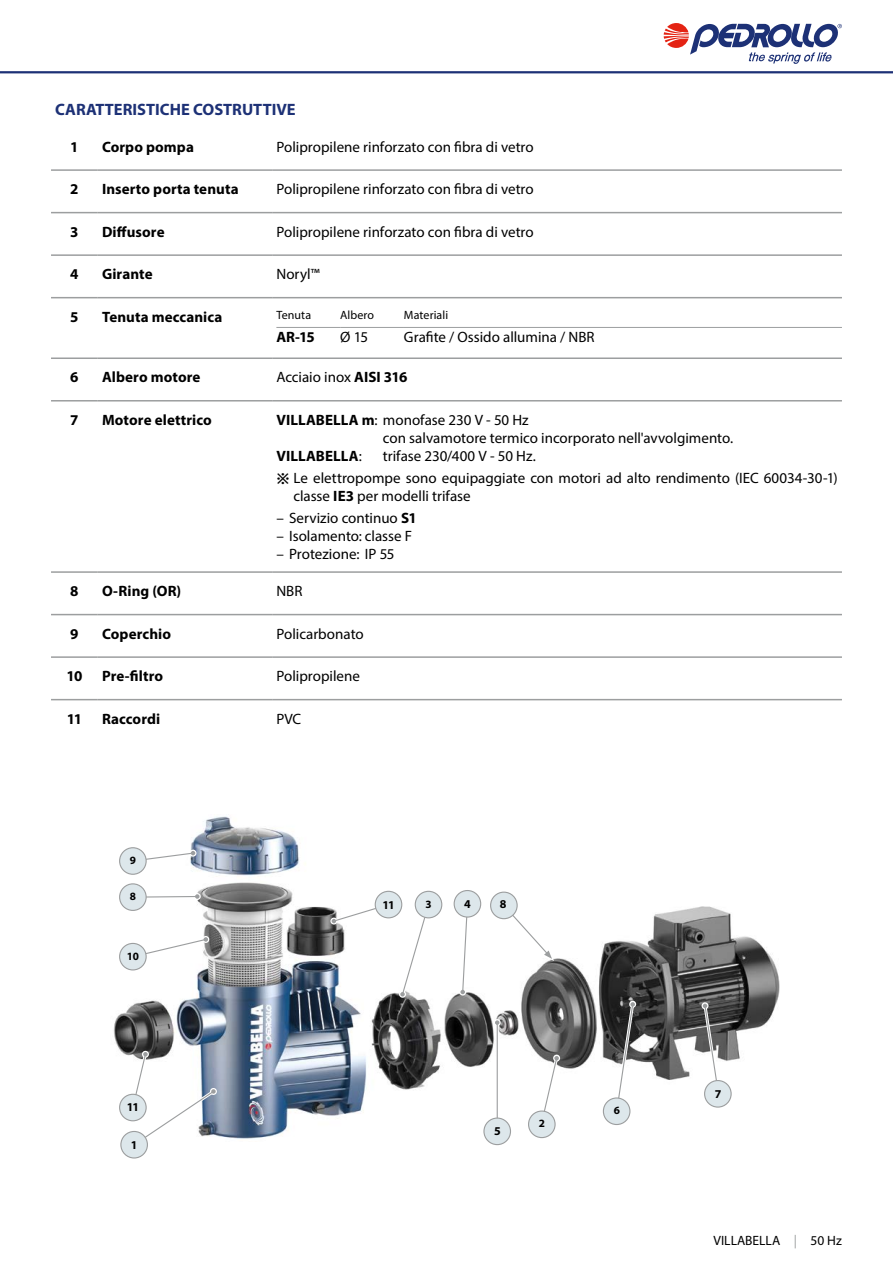
<style>
.page{position:relative;width:893px;height:1263px;background:#fff}
.page>*{position:absolute;margin:0;border:0;box-sizing:border-box;transform-origin:0 0}
.t1{font:700 16.5px "Myriad Pro";color:#1d3176}
.t2{font:15px/22.2px "Myriad Pro";color:#000}
.t3{font:700 15px "Myriad Pro";letter-spacing:.005em;color:#000}
.t4{font:13.5px "Myriad Pro";color:#000}
.t5{font:12px "Myriad Pro";letter-spacing:.005em;color:#000}
.t6{font:700 12px "Myriad Pro";color:#000}
.t7{font:700 11.1px "Myriad Pro";color:#000}
.s1{font-weight:700}
.s2{font-weight:400}
.s3{font-family:"Apple SD Gothic Neo";font-weight:700}
.s4{color:#9c9e9f}
</style>
<div class="page">
<svg style="left:664px;top:23px;width:178px;height:41px"></svg>
<hr style="left:0;top:71px;width:893px;height:2px;background:#1d3176">
<img style="left:113px;top:816px;width:667px;height:325px">
<div style="left:120px;top:1094px;width:26px;height:27px;background:#dde7eb;border-radius:50%"></div>
<div style="left:119px;top:1094px;width:28px;height:27px;border:1px solid #9c9e9f;border-radius:50%"></div>
<svg style="left:129px;top:1051px;width:89px;height:98px"></svg>
<div style="left:121px;top:1131px;width:26px;height:27px;background:#dde7eb;border-radius:50%"></div>
<div style="left:120px;top:1131px;width:28px;height:27px;border:1px solid #9c9e9f;border-radius:50%"></div>
<svg style="left:537px;top:1054px;width:23px;height:77px"></svg>
<div style="left:529px;top:1111px;width:26px;height:26px;background:#dde7eb;border-radius:50%"></div>
<div style="left:528px;top:1110px;width:28px;height:28px;border:1px solid #9c9e9f;border-radius:50%"></div>
<svg style="left:702px;top:1002px;width:20px;height:98px"></svg>
<div style="left:705px;top:1080px;width:26px;height:27px;background:#dde7eb;border-radius:50%"></div>
<div style="left:704px;top:1080px;width:28px;height:28px;border:1px solid #9c9e9f;border-radius:50%"></div>
<svg style="left:613px;top:1001px;width:23px;height:115px"></svg>
<div style="left:603px;top:1098px;width:27px;height:26px;background:#dde7eb;border-radius:50%"></div>
<div style="left:603px;top:1097px;width:27px;height:28px;border:1px solid #9c9e9f;border-radius:50%"></div>
<hr style="left:496px;top:1022px;width:3px;height:106px;background:#fff">
<svg style="left:494px;top:1019px;width:7px;height:7px"></svg>
<hr style="left:497px;top:1022px;width:1px;height:106px;background:#9c9e9f">
<svg style="left:495px;top:1020px;width:4px;height:5px"></svg>
<div style="left:484px;top:1118px;width:26px;height:26px;background:#dde7eb;border-radius:50%"></div>
<div style="left:483px;top:1117px;width:28px;height:28px;border:1px solid #9c9e9f;border-radius:50%"></div>
<svg style="left:330px;top:901px;width:62px;height:24px"></svg>
<div style="left:375px;top:891px;width:27px;height:27px;background:#dde7eb;border-radius:50%"></div>
<div style="left:375px;top:891px;width:27px;height:27px;border:1px solid #9c9e9f;border-radius:50%"></div>
<svg style="left:399px;top:901px;width:33px;height:97px"></svg>
<div style="left:415px;top:891px;width:27px;height:27px;background:#dde7eb;border-radius:50%"></div>
<div style="left:415px;top:891px;width:27px;height:27px;border:1px solid #9c9e9f;border-radius:50%"></div>
<div style="left:459px;top:988px;width:7px;height:7px;background:#fff;border-radius:50%"></div>
<svg style="left:460px;top:915px;width:11px;height:80px"></svg>
<div style="left:454px;top:890px;width:27px;height:27px;background:#dde7eb;border-radius:50%"></div>
<div style="left:454px;top:890px;width:27px;height:27px;border:1px solid #9c9e9f;border-radius:50%"></div>
<svg style="left:141px;top:850px;width:55px;height:14px"></svg>
<div style="left:120px;top:848px;width:26px;height:26px;background:#dde7eb;border-radius:50%"></div>
<div style="left:119px;top:847px;width:28px;height:28px;border:1px solid #9c9e9f;border-radius:50%"></div>
<svg style="left:147px;top:893px;width:53px;height:7px"></svg>
<div style="left:120px;top:884px;width:26px;height:26px;background:#dde7eb;border-radius:50%"></div>
<div style="left:119px;top:883px;width:28px;height:28px;border:1px solid #9c9e9f;border-radius:50%"></div>
<svg style="left:129px;top:936px;width:80px;height:24px"></svg>
<div style="left:120px;top:943px;width:26px;height:27px;background:#dde7eb;border-radius:50%"></div>
<div style="left:119px;top:943px;width:28px;height:27px;border:1px solid #9c9e9f;border-radius:50%"></div>
<svg style="left:500px;top:901px;width:54px;height:60px"></svg>
<div style="left:491px;top:892px;width:26px;height:27px;background:#dde7eb;border-radius:50%"></div>
<div style="left:490px;top:891px;width:28px;height:28px;border:1px solid #9c9e9f;border-radius:50%"></div>
<svg style="left:51px;top:298px;width:791px;height:1px"></svg>
<svg style="left:51px;top:613px;width:791px;height:1px"></svg>
<hr style="left:51px;top:169px;width:47px;height:2px;background:#9c9e9f">
<hr style="left:98px;top:169px;width:174px;height:2px;background:#9c9e9f">
<hr style="left:272px;top:169px;width:570px;height:2px;background:#9c9e9f">
<hr style="left:51px;top:212px;width:47px;height:1px;background:#9c9e9f">
<hr style="left:98px;top:212px;width:174px;height:1px;background:#9c9e9f">
<hr style="left:272px;top:212px;width:570px;height:1px;background:#9c9e9f">
<hr style="left:51px;top:254px;width:47px;height:2px;background:#9c9e9f">
<hr style="left:98px;top:254px;width:174px;height:2px;background:#9c9e9f">
<hr style="left:272px;top:254px;width:570px;height:2px;background:#9c9e9f">
<hr style="left:51px;top:400px;width:47px;height:1px;background:#9c9e9f">
<hr style="left:98px;top:400px;width:174px;height:1px;background:#9c9e9f">
<hr style="left:272px;top:400px;width:570px;height:1px;background:#9c9e9f">
<hr style="left:51px;top:571px;width:47px;height:2px;background:#9c9e9f">
<hr style="left:98px;top:571px;width:174px;height:2px;background:#9c9e9f">
<hr style="left:272px;top:571px;width:570px;height:2px;background:#9c9e9f">
<hr style="left:51px;top:614px;width:47px;height:1px;background:#9c9e9f">
<hr style="left:98px;top:614px;width:174px;height:1px;background:#9c9e9f">
<hr style="left:272px;top:614px;width:570px;height:1px;background:#9c9e9f">
<hr style="left:51px;top:656px;width:47px;height:2px;background:#9c9e9f">
<hr style="left:98px;top:656px;width:174px;height:2px;background:#9c9e9f">
<hr style="left:272px;top:656px;width:570px;height:2px;background:#9c9e9f">
<hr style="left:51px;top:297px;width:47px;height:1px;background:#9c9e9f">
<hr style="left:98px;top:297px;width:174px;height:1px;background:#9c9e9f">
<hr style="left:272px;top:297px;width:570px;height:1px;background:#9c9e9f">
<hr style="left:51px;top:357px;width:47px;height:2px;background:#9c9e9f">
<hr style="left:98px;top:357px;width:174px;height:2px;background:#9c9e9f">
<hr style="left:272px;top:357px;width:570px;height:2px;background:#9c9e9f">
<hr style="left:51px;top:699px;width:47px;height:1px;background:#9c9e9f">
<hr style="left:98px;top:699px;width:174px;height:1px;background:#9c9e9f">
<hr style="left:272px;top:699px;width:570px;height:1px;background:#9c9e9f">
<hr style="left:404px;top:327px;width:438px;height:1px;background:#9c9e9f">
<hr style="left:276px;top:327px;width:64px;height:1px;background:#9c9e9f">
<hr style="left:340px;top:327px;width:64px;height:1px;background:#9c9e9f">
<p class="t1" style="left:55px;top:98px;width:242px">CARATTERISTICHE COSTRUTTIVE</p>
<p class="t3" style="left:70px;top:137px;width:10px">1</p>
<p class="t3" style="left:102px;top:137px;width:93px">Corpo pompa</p>
<p class="t2" style="left:276px;top:135px;width:259px">Polipropilene rinforzato con fibra di vetro</p>
<p class="t3" style="left:70px;top:179px;width:10px">2</p>
<p class="t3" style="left:102px;top:179px;width:138px">Inserto porta tenuta</p>
<p class="t2" style="left:276px;top:178px;width:259px">Polipropilene rinforzato con fibra di vetro</p>
<p class="t3" style="left:70px;top:222px;width:10px">3</p>
<p class="t3" style="left:102px;top:222px;width:64px">Diffusore</p>
<p class="t2" style="left:276px;top:220px;width:259px">Polipropilene rinforzato con fibra di vetro</p>
<p class="t3" style="left:70px;top:264px;width:10px">4</p>
<p class="t3" style="left:102px;top:264px;width:52px">Girante</p>
<p class="t2" style="left:276px;top:263px;width:45px">Noryl™</p>
<p class="t3" style="left:70px;top:307px;width:10px">5</p>
<p class="t3" style="left:102px;top:307px;width:122px">Tenuta meccanica</p>
<p class="t5" style="left:276px;top:308px;width:36px">Tenuta</p>
<p class="t5" style="left:340px;top:308px;width:36px">Albero</p>
<p class="t5" style="left:404px;top:308px;width:46px">Materiali</p>
<p class="t3" style="left:276px;top:327px;width:40px">AR-15</p>
<p class="t2" style="left:340px;top:326px;width:29px">Ø 15</p>
<p class="t2" style="left:404px;top:326px;width:192px">Grafite / Ossido allumina / NBR</p>
<p class="t3" style="left:70px;top:367px;width:10px">6</p>
<p class="t3" style="left:102px;top:367px;width:100px">Albero motore</p>
<p class="t2" style="left:276px;top:366px;width:133px">Acciaio inox <span class="s1">AISI 316</span></p>
<p class="t3" style="left:70px;top:410px;width:10px">7</p>
<p class="t3" style="left:102px;top:410px;width:111px">Motore elettrico</p>
<p class="t2" style="left:276px;top:408px;width:254px"><span class="s1">VILLABELLA m</span>: monofase 230 V - 50 Hz</p>
<p class="t2" style="left:383px;top:426px;width:352px">con salvamotore termico incorporato nell'avvolgimento.</p>
<p class="t3" style="left:276px;top:446px;width:87px">VILLABELLA<span class="s2">:</span></p>
<p class="t2" style="left:276px;top:444px;width:563px;text-indent:106px">trifase 230/400 V - 50 Hz.<br><span class="s3">※</span> Le elettropompe sono equipaggiate con motori ad alto rendimento (IEC 60034-30-1)</p>
<p class="t2" style="left:293px;top:485px;width:179px">classe <span class="s1">IE3</span> per modelli trifase</p>
<p class="t2" style="left:276px;top:507px;width:142px">– Servizio continuo <span class="s1">S1</span></p>
<p class="t2" style="left:276px;top:525px;width:137px">– Isolamento: classe F</p>
<p class="t2" style="left:276px;top:543px;width:120px">– Protezione: IP 55</p>
<p class="t3" style="left:70px;top:581px;width:10px">8</p>
<p class="t3" style="left:102px;top:581px;width:81px">O-Ring (OR)</p>
<p class="t2" style="left:276px;top:580px;width:28px">NBR</p>
<p class="t3" style="left:70px;top:624px;width:10px">9</p>
<p class="t3" style="left:102px;top:624px;width:71px">Coperchio</p>
<p class="t2" style="left:276px;top:622px;width:89px">Policarbonato</p>
<p class="t3" style="left:66px;top:666px;width:18px">10</p>
<p class="t3" style="left:102px;top:666px;width:63px">Pre-filtro</p>
<p class="t2" style="left:276px;top:665px;width:85px">Polipropilene</p>
<p class="t3" style="left:67px;top:709px;width:17px">11</p>
<p class="t3" style="left:102px;top:709px;width:60px">Raccordi</p>
<p class="t2" style="left:276px;top:707px;width:26px">PVC</p>
<p class="t7" style="left:130px;top:853px;width:8px">9</p>
<p class="t7" style="left:130px;top:889px;width:8px">8</p>
<p class="t7" style="left:127px;top:949px;width:14px">10</p>
<p class="t6" style="left:382px;top:897px;width:14px">11</p>
<p class="t7" style="left:426px;top:896px;width:8px">3</p>
<p class="t6" style="left:464px;top:896px;width:8px">4</p>
<p class="t6" style="left:500px;top:896px;width:8px">8</p>
<p class="t6" style="left:127px;top:1099px;width:14px">11</p>
<p class="t6" style="left:131px;top:1137px;width:8px">1</p>
<p class="t6" style="left:494px;top:1123px;width:8px">5</p>
<p class="t7" style="left:539px;top:1116px;width:8px">2</p>
<p class="t7" style="left:614px;top:1103px;width:8px">6</p>
<p class="t6" style="left:715px;top:1086px;width:8px">7</p>
<p class="t4" style="left:713px;top:1232px;width:130px">VILLABELLA <span class="s4">|</span> 50 Hz</p>
</div>
